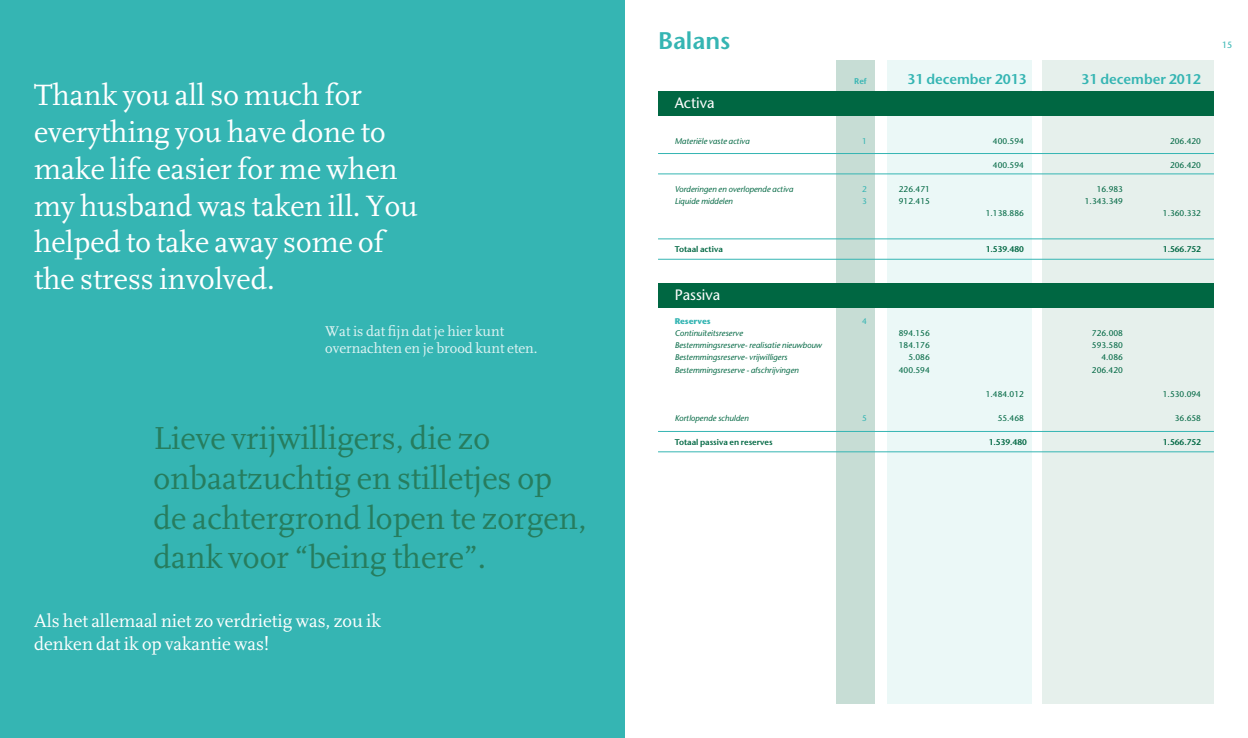
<style>
.page{position:relative;width:1248px;height:738px;background:#fff}
.page>*{position:absolute;margin:0;border:0;box-sizing:border-box;transform-origin:0 0}
.t1{font:33.2px/39.8px "FF Scala";color:#267d5e}
.t2{font:30.7px/36.8px "FF Scala";color:#fff}
.t3{font:600 24px "Stone Sans";color:#35b5b3}
.t4{font:18.9px/22.6px "FF Scala";color:#fff}
.t5{font:15px "Stone Sans";color:#fff}
.t6{font:14.9px/17.9px "FF Scala";color:#e1f4f4}
.t7{font:600 14px "Stone Sans";color:#35b5b3}
.t8{font:9px "Stone Sans";color:#35b5b3}
.t9{font:italic 8.3px "Stone Sans";color:#006742}
.t10{font:8.3px "Stone Sans";color:#006742}
.t11{font:600 8.3px "Stone Sans";color:#006742}
.t12{font:700 8.3px "Stone Sans";color:#35b5b3}
.t13{font:8.3px "Stone Sans";color:#35b5b3}
.t14{font:600 8.3px "Stone Sans";color:#35b5b3}
</style>
<div class="page">
<div style="left:835px;top:60px;width:39px;height:643px;background:#c7ddd5"></div>
<div style="left:886px;top:60px;width:145px;height:643px;background:#ebf8f7"></div>
<div style="left:1042px;top:60px;width:171px;height:643px;background:#e6f0ec"></div>
<div style="left:658px;top:92px;width:555px;height:24px;background:#006742"></div>
<div style="left:658px;top:283px;width:555px;height:24px;background:#006742"></div>
<hr style="left:658px;top:173px;width:555px;height:1px;background:#35b5b3">
<hr style="left:658px;top:238px;width:555px;height:1px;background:#35b5b3">
<hr style="left:658px;top:431px;width:555px;height:1px;background:#35b5b3">
<hr style="left:658px;top:259px;width:555px;height:1px;background:#35b5b3">
<hr style="left:658px;top:451px;width:555px;height:1px;background:#35b5b3">
<div style="left:0;top:0;width:624px;height:737px;background:#35b5b3"></div>
<hr style="left:658px;top:153px;width:555px;height:1px;background:#35b5b3">
<h2 class="t2" style="left:34px;top:77px;width:385px">Thank you all so much for everything you have done to make life easier for me when my husband was taken ill. You helped to take away some of the stress involved.</h2>
<h3 class="t6" style="left:325px;top:322px;width:214px">Wat is dat fijn dat je hier kunt overnachten en je brood kunt eten.</h3>
<h1 class="t1" style="left:153px;top:418px;width:434px">Lieve vrijwilligers, die zo onbaatzuchtig en stilletjes op de achtergrond lopen te zorgen, dank voor “being there”.</h1>
<h3 class="t4" style="left:34px;top:609px;width:348px">Als het allemaal niet zo verdrietig was, zou ik denken dat ik op vakantie was!</h3>
<h3 class="t3" style="left:658px;top:25px;width:74px">Balans</h3>
<p class="t8" style="left:1221px;top:39px;width:12px">15</p>
<p class="t14" style="left:854px;top:76px;width:14px">Ref</p>
<h3 class="t7" style="left:907px;top:70px;width:121px">31 december 2013</h3>
<h3 class="t7" style="left:1081px;top:70px;width:121px">31 december 2012</h3>
<h3 class="t5" style="left:674px;top:94px;width:41px">Activa</h3>
<p class="t9" style="left:674px;top:136px;width:76px">Materiële vaste activa</p>
<p class="t13" style="left:862px;top:136px;width:6px">1</p>
<p class="t10" style="left:992px;top:136px;width:32px">400.594</p>
<p class="t10" style="left:1169px;top:136px;width:32px">206.420</p>
<p class="t10" style="left:992px;top:160px;width:32px">400.594</p>
<p class="t10" style="left:1169px;top:160px;width:32px">206.420</p>
<p class="t9" style="left:674px;top:184px;width:120px">Vorderingen en overlopende activa</p>
<p class="t13" style="left:862px;top:184px;width:6px">2</p>
<p class="t10" style="left:898px;top:184px;width:32px">226.471</p>
<p class="t10" style="left:1096px;top:184px;width:28px">16.983</p>
<p class="t9" style="left:674px;top:196px;width:60px">Liquide middelen</p>
<p class="t13" style="left:862px;top:196px;width:6px">3</p>
<p class="t10" style="left:898px;top:196px;width:32px">912.415</p>
<p class="t10" style="left:1084px;top:196px;width:40px">1.343.349</p>
<p class="t10" style="left:985px;top:208px;width:40px">1.138.886</p>
<p class="t10" style="left:1162px;top:208px;width:40px">1.360.332</p>
<p class="t11" style="left:674px;top:244px;width:50px">Totaal activa</p>
<p class="t11" style="left:985px;top:244px;width:40px">1.539.480</p>
<p class="t11" style="left:1162px;top:244px;width:40px">1.566.752</p>
<h3 class="t5" style="left:674px;top:286px;width:47px">Passiva</h3>
<p class="t12" style="left:674px;top:316px;width:38px">Reserves</p>
<p class="t13" style="left:862px;top:316px;width:6px">4</p>
<p class="t9" style="left:674px;top:328px;width:70px">Continuïteitsreserve</p>
<p class="t10" style="left:898px;top:328px;width:32px">894.156</p>
<p class="t10" style="left:1091px;top:328px;width:32px">726.008</p>
<p class="t9" style="left:674px;top:340px;width:149px">Bestemmingsreserve- realisatie nieuwbouw</p>
<p class="t10" style="left:898px;top:340px;width:32px">184.176</p>
<p class="t10" style="left:1091px;top:340px;width:32px">593.580</p>
<p class="t9" style="left:674px;top:352px;width:114px">Bestemmingsreserve- vrijwilligers</p>
<p class="t10" style="left:908px;top:352px;width:23px">5.086</p>
<p class="t10" style="left:1101px;top:352px;width:23px">4.086</p>
<p class="t9" style="left:674px;top:364px;width:126px">Bestemmingsreserve - afschrijvingen</p>
<p class="t10" style="left:898px;top:364px;width:32px">400.594</p>
<p class="t10" style="left:1091px;top:364px;width:32px">206.420</p>
<p class="t10" style="left:985px;top:388px;width:40px">1.484.012</p>
<p class="t10" style="left:1162px;top:388px;width:40px">1.530.094</p>
<p class="t9" style="left:674px;top:412px;width:75px">Kortlopende schulden</p>
<p class="t13" style="left:862px;top:412px;width:6px">5</p>
<p class="t10" style="left:997px;top:412px;width:28px">55.468</p>
<p class="t10" style="left:1174px;top:412px;width:28px">36.658</p>
<p class="t11" style="left:674px;top:436px;width:99px">Totaal passiva en reserves</p>
<p class="t11" style="left:988px;top:436px;width:40px">1.539.480</p>
<p class="t11" style="left:1162px;top:436px;width:40px">1.566.752</p>
</div>
